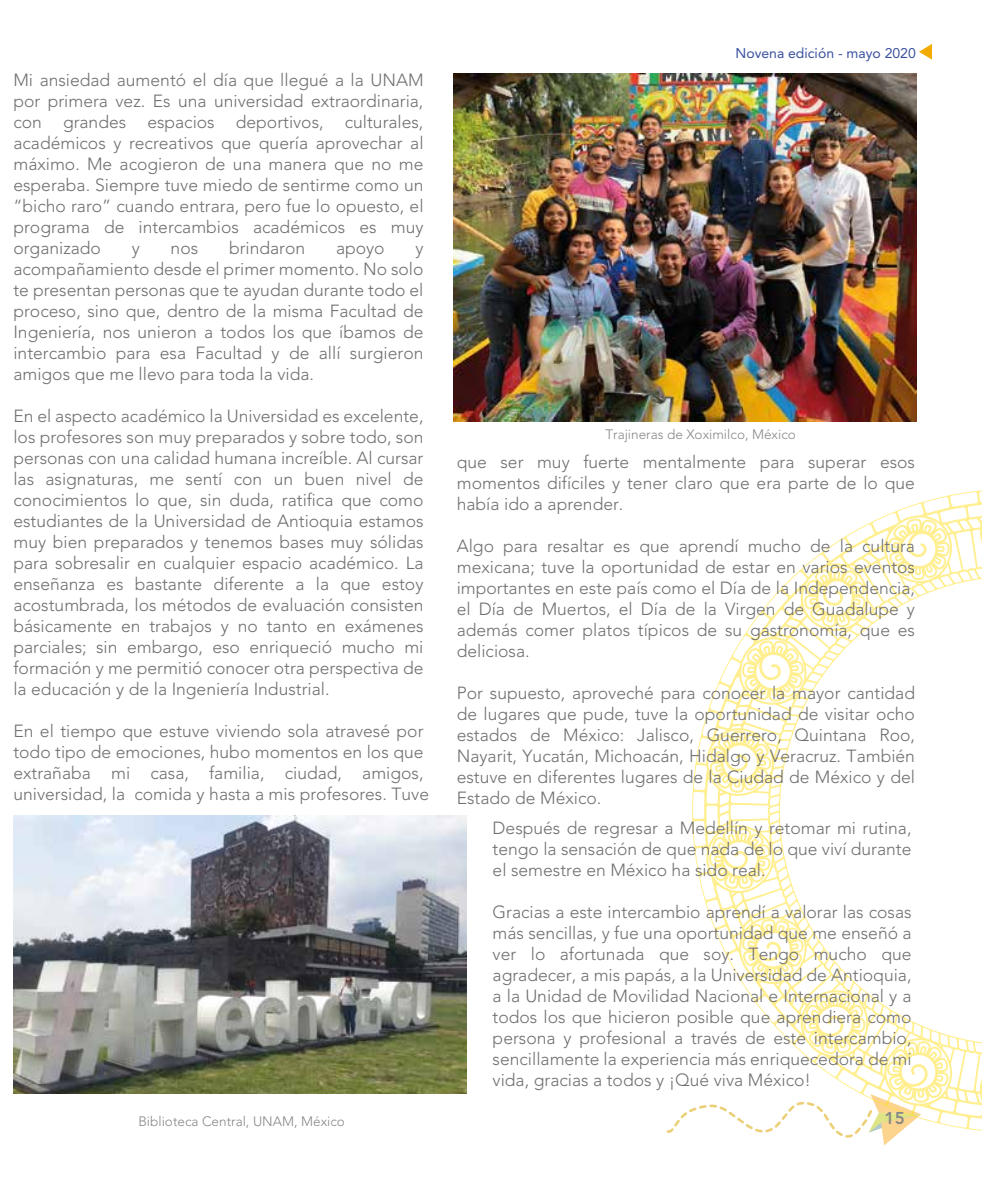
<style>
.page{position:relative;width:984px;height:1191px;background:#fff}
.page>*{position:absolute;margin:0;border:0;box-sizing:border-box;transform-origin:0 0}
.t1{font:300 17.5px/21px "Avenir LT Std";color:#706f6f;text-align:justify}
.t2{font:800 16.97px "Avenir LT Std";color:#878787}
.t3{font:14px "Avenir LT Std";color:#39509e}
.t4{font:300 13.47px "Avenir LT Std";color:#878787}
</style>
<div class="page">
<svg style="left:666px;top:1109px;width:234px;height:36px"></svg>
<svg style="left:692px;top:490px;width:289px;height:642px"></svg>
<img style="left:453px;top:74px;width:464px;height:347px">
<svg style="left:919px;top:44px;width:13px;height:16px"></svg>
<img style="left:13px;top:815px;width:453px;height:278px">
<p class="t1" style="left:13px;top:69px;width:412px">Mi ansiedad aumentó el día que llegué a la UNAM por primera vez. Es una universidad extraordinaria, con grandes espacios deportivos, culturales, académicos y recreativos que quería aprovechar al máximo. Me acogieron de una manera que no me esperaba. Siempre tuve miedo de sentirme como un “bicho raro” cuando entrara, pero fue lo opuesto, el programa de intercambios académicos es muy organizado</p>
<p class="t1" style="left:132px;top:237px;width:10px">y</p>
<p class="t1" style="left:171px;top:237px;width:29px">nos</p>
<p class="t1" style="left:229px;top:237px;width:78px">brindaron</p>
<p class="t1" style="left:336px;top:237px;width:50px">apoyo</p>
<p class="t1" style="left:13px;top:237px;width:412px;text-indent:402px">y acompañamiento desde el primer momento. No solo te presentan personas que te ayudan durante todo el proceso, sino que, dentro de la misma Facultad de Ingeniería, nos unieron a todos los que íbamos de intercambio para esa Facultad y de allí surgieron amigos que me llevo para toda la vida.</p>
<p class="t1" style="left:13px;top:405px;width:412px">En el aspecto académico la Universidad es excelente, los profesores son muy preparados y sobre todo, son personas con una calidad humana increíble. Al cursar las asignaturas, me sentí con un buen nivel de conocimientos lo que, sin duda, ratifica que como estudiantes de la Universidad de Antioquia estamos muy bien preparados y tenemos bases muy sólidas para sobresalir en cualquier espacio académico. La enseñanza es bastante diferente a la que estoy acostumbrada, los métodos de evaluación consisten básicamente en trabajos y no tanto en exámenes parciales; sin embargo, eso enriqueció mucho mi formación y me permitió conocer otra perspectiva de la educación y de la Ingeniería Industrial.</p>
<p class="t1" style="left:13px;top:720px;width:417px;text-align:left">En el tiempo que estuve viviendo sola atravesé por todo tipo de emociones, hubo momentos en los que extrañaba mi casa, familia, ciudad, amigos, universidad, la comida y hasta a mis profesores. Tuve</p>
<p class="t4" style="left:138px;top:1113px;width:208px">Biblioteca Central, UNAM, México</p>
<p class="t3" style="left:735px;top:45px;width:182px">Novena edición - mayo 2020</p>
<p class="t4" style="left:605px;top:427px;width:192px">Trajineras de Xoximilco, México</p>
<p class="t1" style="left:457px;top:451px;width:460px">que ser muy fuerte mentalmente para superar esos momentos difíciles y tener claro que era parte de lo que había ido a aprender.</p>
<p class="t1" style="left:457px;top:535px;width:460px">Algo para resaltar es que aprendí mucho de la cultura mexicana; tuve la oportunidad de estar en varios eventos importantes en este país como el Día de la Independencia, el Día de Muertos, el Día de la Virgen de Guadalupe y además comer platos típicos de su gastronomía, que es deliciosa.</p>
<p class="t1" style="left:457px;top:682px;width:460px">Por supuesto, aproveché para conocer la mayor cantidad de lugares que pude, tuve la oportunidad de visitar ocho estados de México: Jalisco, Guerrero, Quintana Roo, Nayarit, Yucatán, Michoacán, Hidalgo y Veracruz. También estuve en diferentes lugares de la Ciudad de México y del Estado de México.</p>
<p class="t1" style="left:493px;top:818px;width:420px">Después de regresar a Medellín y retomar mi rutina, tengo la sensación de que nada de lo que viví durante el semestre en México ha sido real.</p>
<p class="t1" style="left:493px;top:902px;width:420px">Gracias a este intercambio aprendí a valorar las cosas más sencillas, y fue una oportunidad que me enseñó a ver lo afortunada que soy. Tengo mucho que agradecer, a mis papás, a la Universidad de Antioquia, a la Unidad de Movilidad Nacional e Internacional y a todos los que hicieron posible que aprendiera como persona y profesional a través de este intercambio, sencillamente la experiencia más enriquecedora de mi vida, gracias a todos y ¡Qué viva México!</p>
<p class="t2" style="left:885px;top:1107px;width:22px">15</p>
</div>
